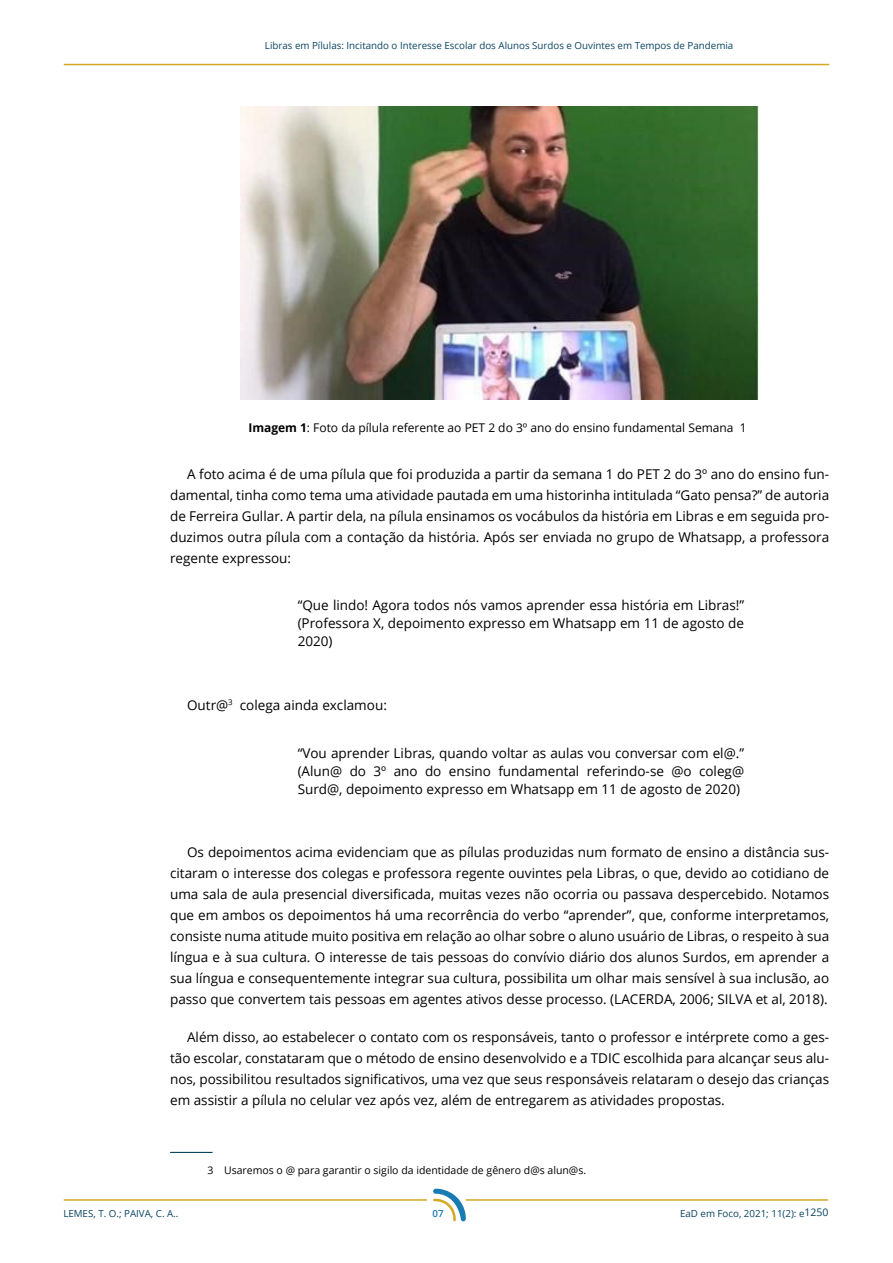
<style>
.page{position:relative;width:893px;height:1263px;background:#fff}
.page>*{position:absolute;margin:0;border:0;box-sizing:border-box;transform-origin:0 0}
.t1{font:13.5px/21px "Open Sans";color:#000;text-align:justify}
.t2{font:12px "Open Sans";color:#000}
.t3{font:10.5px "Open Sans";color:#000}
.t4{font:9.75px "Open Sans";color:#0b4562}
.t5{font:600 9.75px "Open Sans";color:#187bb2}
.s1{font-weight:700}
.s2{font-size:10.5px}
</style>
<div class="page">
<hr style="left:64px;top:64px;width:765px;height:1px;background:#d3a823">
<hr style="left:466px;top:1199px;width:362px;height:2px;background:#d3a823">
<svg style="left:433px;top:1189px;width:33px;height:32px"></svg>
<hr style="left:64px;top:1199px;width:363px;height:2px;background:#d3a823">
<img style="left:240px;top:106px;width:519px;height:294px">
<hr style="left:170px;top:1152px;width:43px;height:1px;background:#0b4562">
<p class="t4" style="left:265px;top:39px;width:470px">Libras em Pílulas: Incitando o Interesse Escolar dos Alunos Surdos e Ouvintes em Tempos de Pandemia</p>
<p class="t2" style="left:248px;top:419px;width:500px"><span class="s1">I magem 1</span>: Foto da pílula referente ao PET 2 do 3º ano do ensino fundamental Semana 1</p>
<p class="t1" style="left:170px;top:463px;width:661px;text-indent:17px">A foto acima é de uma pílula que foi produzida a partir da semana 1 do PET 2 do 3º ano do ensino fun&shy;damental, tinha como tema uma atividade pautada em uma historinha intitulada “Gato pensa?” de autoria de Ferreira Gullar. A partir dela, na pílula ensinamos os vocábulos da história em Libras e em seguida pro&shy;duzimos outra pílula com a contação da história. Após ser enviada no grupo de Whatsapp, a professora regente expressou:</p>
<p class="t1" style="left:298px;top:596px;width:448px;line-height:18px">“Que lindo! Agora todos nós vamos aprender essa história em Libras!” (Professora X, depoimento expresso em Whatsapp em 11 de agosto de 2020)</p>
<p class="t1" style="left:187px;top:694px;width:201px">Outr@<sup>3</sup> colega ainda exclamou:</p>
<p class="t1" style="left:298px;top:743px;width:448px;line-height:18px">“Vou aprender Libras, quando voltar as aulas vou conversar com el@.” (Alun@ do 3º ano do ensino fundamental referindo-se @o coleg@ Surd@, depoimento expresso em Whatsapp em 11 de agosto de 2020)</p>
<p class="t1" style="left:170px;top:841px;width:661px;text-indent:17px">Os depoimentos acima evidenciam que as pílulas produzidas num formato de ensino a distância sus&shy;citaram o interesse dos colegas e professora regente ouvintes pela Libras, o que, devido ao cotidiano de uma sala de aula presencial diversificada, muitas vezes não ocorria ou passava despercebido. Notamos que em ambos os depoimentos há uma recorrência do verbo “aprender”, que, conforme interpretamos, consiste numa atitude muito positiva em relação ao olhar sobre o aluno usuário de Libras, o respeito à sua língua e à sua cultura. O interesse de tais pessoas do convívio diário dos alunos Surdos, em aprender a sua língua e consequentemente integrar sua cultura, possibilita um olhar mais sensível à sua inclusão, ao passo que convertem tais pessoas em agentes ativos desse processo. (LACERDA, 2006; SILVA et al, 2018).</p>
<p class="t1" style="left:170px;top:1026px;width:661px;text-indent:17px">Além disso, ao estabelecer o contato com os responsáveis, tanto o professor e intérprete como a ges&shy;tão escolar, constataram que o método de ensino desenvolvido e a TDIC escolhida para alcançar seus alu&shy;nos, possibilitou resultados significativos, uma vez que seus responsáveis relataram o desejo das crianças em assistir a pílula no celular vez após vez, além de entregarem as atividades propostas.</p>
<p class="t3" style="left:208px;top:1163px;width:380px">3 Usaremos o @ para garantir o sigilo da identidade de gênero d@s alun@s.</p>
<p class="t4" style="left:63px;top:1206px;width:117px">LEMES, T. O.; PAIVA, C. A..</p>
<p class="t4" style="left:680px;top:1207px;width:150px">EaD em Foco, 2021; 11(2): e<span class="s2">1250</span></p>
<p class="t5" style="left:432px;top:1207px;width:13px">07</p>
</div>
